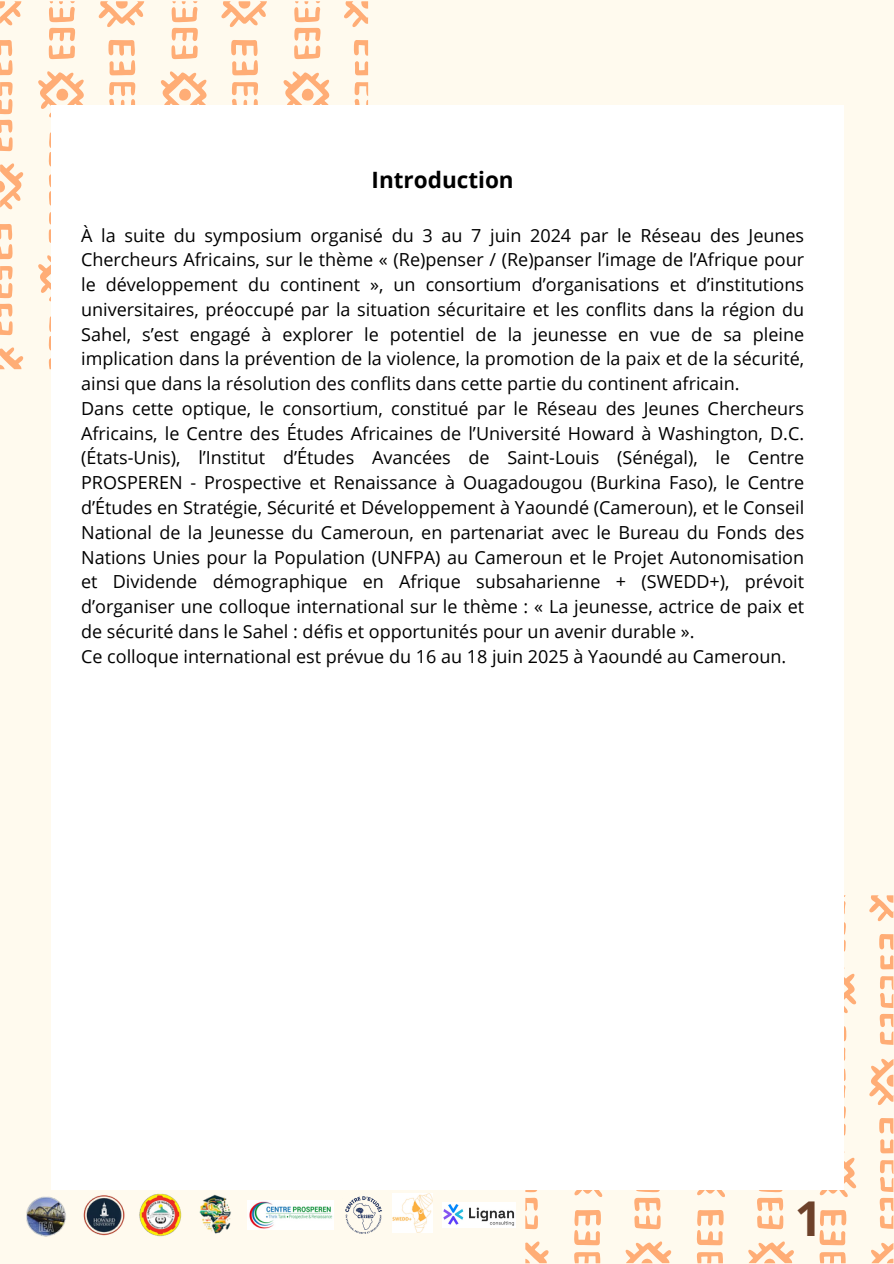
<style>
.page{position:relative;width:894px;height:1264px;background:#fff}
.page>*{position:absolute;margin:0;border:0;box-sizing:border-box;transform-origin:0 0}
.t1{font:700 48px "Open Sans";color:#6d412a}
.t2{font:700 22.5px "Open Sans";color:#000}
.t3{font:18px/24.8px "Open Sans";color:#000;text-align:justify}
</style>
<div class="page">
<div style="left:0;top:0;width:893px;height:1263px;background:#fffaee"></div>
<svg style="left:525px;top:895px;width:368px;height:368px"></svg>
<svg style="left:0;top:1px;width:368px;height:368px"></svg>
<div style="left:51px;top:105px;width:792px;height:1084px;background:#fff"></div>
<img style="left:26px;top:1196px;width:40px;height:41px">
<img style="left:190px;top:1189px;width:50px;height:45px">
<img style="left:83px;top:1195px;width:42px;height:41px">
<img style="left:139px;top:1193px;width:43px;height:44px">
<img style="left:247px;top:1200px;width:86px;height:29px">
<img style="left:345px;top:1196px;width:37px;height:38px">
<img style="left:392px;top:1193px;width:40px;height:39px">
<img style="left:442px;top:1202px;width:74px;height:25px">
<h1 class="t2" style="left:371px;top:163px;width:144px">Introduction</h1>
<p class="t3" style="left:81px;top:222px;width:724px">À la suite du symposium organisé du 3 au 7 juin 2024 par le Réseau des Jeunes Chercheurs Africains, sur le thème « (Re)penser / (Re)panser l’image de l’Afrique pour le développement du continent », un consortium d’organisations et d’institutions universitaires, préoccupé par la situation sécuritaire et les conflits dans la région du Sahel, s’est engagé à explorer le potentiel de la jeunesse en vue de sa pleine implication dans la prévention de la violence, la promotion de la paix et de la sécurité, ainsi que dans la résolution des conflits dans cette partie du continent africain.</p>
<p class="t3" style="left:81px;top:395px;width:724px">Dans cette optique, le consortium, constitué par le Réseau des Jeunes Chercheurs Africains, le Centre des Études Africaines de l’Université Howard à Washington, D.C. (États-Unis), l’Institut d’Études Avancées de Saint-Louis (Sénégal), le Centre PROSPEREN - Prospective et Renaissance à Ouagadougou (Burkina Faso), le Centre d’Études en Stratégie, Sécurité et Développement à Yaoundé (Cameroun), et le Conseil National de la Jeunesse du Cameroun, en partenariat avec le Bureau du Fonds des Nations Unies pour la Population (UNFPA) au Cameroun et le Projet Autonomisation et Dividende démographique en Afrique subsaharienne + (SWEDD+), prévoit d’organiser une colloque international sur le thème : « La jeunesse, actrice de paix et de sécurité dans le Sahel : défis et opportunités pour un avenir durable ».</p>
<p class="t3" style="left:81px;top:643px;width:706px">Ce colloque international est prévue du 16 au 18 juin 2025 à Yaoundé au Cameroun.</p>
<p class="t1" style="left:794px;top:1184px;width:29px">1</p>
</div>
